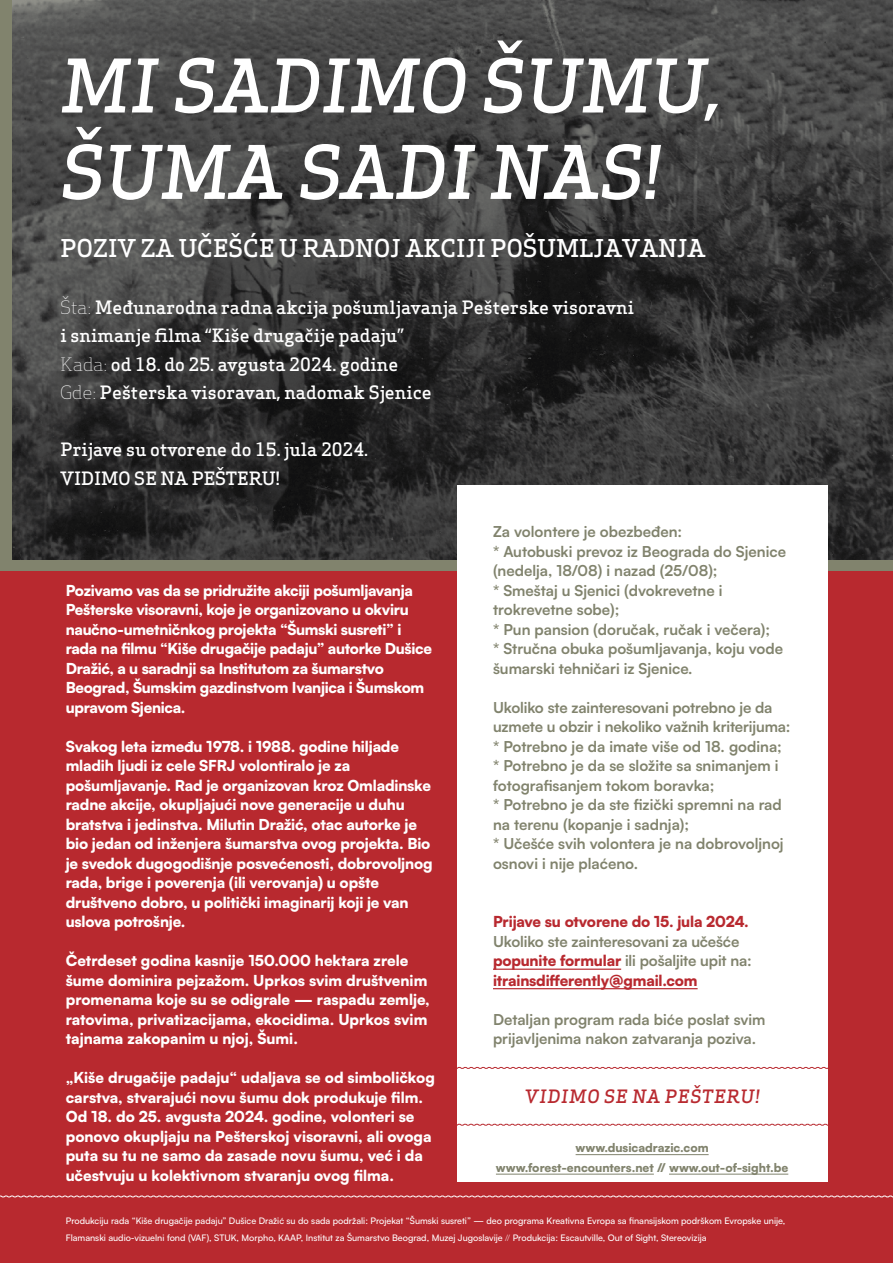
<style>
.page{position:relative;width:893px;height:1263px;background:#b8292f}
.page>*{position:absolute;margin:0;border:0;box-sizing:border-box;transform-origin:0 0}
.t1{font:italic 500 72px/86.4px "Apex Serif";color:#fff}
.t2{font:500 24px "Apex Serif";color:#fff}
.t3{font:500 18px/28.5px "Apex Serif";color:#fff}
.t4{font:italic 500 18px "Apex Serif";letter-spacing:.05em;color:#b8292f}
.t5{font:900 15px/19.5px "Satoshi";letter-spacing:-.01em;color:#fff}
.t6{font:700 15px/19.5px "Satoshi";color:#81836d}
.t7{font:900 15px "Satoshi";letter-spacing:-.01em;color:#b8292f}
.t8{font:900 12px/19.5px "Satoshi";color:#81836d;text-align:center}
.t9{font:500 9px/16.5px "Satoshi";color:#fff}
.s1{font-weight:300}
.s2{font-weight:900;color:#b8292f}
</style>
<div class="page">
<div style="left:0;top:0;width:893px;height:570px;background:#81836d"></div>
<img style="left:12px;top:0;width:881px;height:560px">
<div style="left:457px;top:486px;width:370px;height:696px;background:#fff"></div>
<hr style="left:493px;top:968px;width:128px;height:2px;background:#b8292f">
<hr style="left:493px;top:988px;width:205px;height:1px;background:#b8292f">
<hr style="left:576px;top:1154px;width:133px;height:1px;background:#81836d">
<hr style="left:496px;top:1174px;width:158px;height:1px;background:#81836d">
<hr style="left:669px;top:1174px;width:119px;height:1px;background:#81836d">
<svg style="left:0;top:1195px;width:893px;height:3px"></svg>
<svg style="left:457px;top:1066px;width:371px;height:3px"></svg>
<svg style="left:457px;top:1123px;width:371px;height:3px"></svg>
<h1 class="t1" style="left:61px;top:42px;width:663px">MI SADIMO ŠUMU,<br>ŠUMA SADI NAS!</h1>
<h2 class="t2" style="left:61px;top:233px;width:646px">POZIV ZA UČEŠĆE U RADNOJ AKCIJI POŠUMLJAVANJA</h2>
<p class="t3" style="left:61px;top:293px;width:575px"><span class="s1">Šta:</span> Međunarodna radna akcija pošumljavanja Pešterske visoravni i snimanje filma “Kiše drugačije padaju”<br><span class="s1">Kada:</span> od 18. do 25. avgusta 2024. godine<br><span class="s1">Gde:</span> Pešterska visoravan, nadomak Sjenice</p>
<p class="t3" style="left:61px;top:435px;width:309px">Prijave su otvorene do 15. jula 2024.<br>VIDIMO SE NA PEŠTERU!</p>
<p class="t5" style="left:66px;top:579px;width:368px">Pozivamo vas da se pridružite akciji pošumljavanja Pešterske visoravni, koje je organizovano u okviru naučno-umetničnkog projekta “Šumski susreti” i rada na filmu “Kiše drugačije padaju” autorke Dušice Dražić, a u saradnji sa Institutom za šumarstvo Beograd, Šumskim gazdinstvom Ivanjica i Šumskom upravom Sjenica.</p>
<p class="t5" style="left:66px;top:735px;width:368px">Svakog leta između 1978. i 1988. godine hiljade mladih ljudi iz cele SFRJ volontiralo je za pošumljavanje. Rad je organizovan kroz Omladinske radne akcije, okupljajući nove generacije u duhu bratstva i jedinstva. Milutin Dražić, otac autorke je bio jedan od inženjera šumarstva ovog projekta. Bio je svedok dugogodišnje posvećenosti, dobrovoljnog rada, brige i poverenja (ili verovanja) u opšte društveno dobro, u politički imaginarij koji je van uslova potrošnje.</p>
<p class="t5" style="left:66px;top:950px;width:366px">Četrdeset godina kasnije 150.000 hektara zrele šume dominira pejzažom. Uprkos svim društvenim promenama koje su se odigrale — raspadu zemlje, ratovima, privatizacijama, ekocidima. Uprkos svim tajnama zakopanim u njoj, Šumi.</p>
<p class="t5" style="left:66px;top:1067px;width:371px">„Kiše drugačije padaju“ udaljava se od simboličkog carstva, stvarajući novu šumu dok produkuje film.<br>Od 18. do 25. avgusta 2024. godine, volonteri se ponovo okupljaju na Pešterskoj visoravni, ali ovoga puta su tu ne samo da zasade novu šumu, već i da učestvuju u kolektivnom stvaranju ovog filma.</p>
<p class="t6" style="left:493px;top:521px;width:295px">Za volontere je obezbeđen:<br>* Autobuski prevoz iz Beograda do Sjenice (nedelja, 18/08) i nazad (25/08);<br>* Smeštaj u Sjenici (dvokrevetne i trokrevetne sobe);<br>* Pun pansion (doručak, ručak i večera);<br>* Stručna obuka pošumljavanja, koju vode šumarski tehničari iz Sjenice.</p>
<p class="t6" style="left:493px;top:697px;width:299px">Ukoliko ste zainteresovani potrebno je da uzmete u obzir i nekoliko važnih kriterijuma: * Potrebno je da imate više od 18. godina; * Potrebno je da se složite sa snimanjem i fotografisanjem tokom boravka;<br>* Potrebno je da ste fizički spremni na rad na terenu (kopanje i sadnja);<br>* Učešće svih volontera je na dobrovoljnoj osnovi i nije plaćeno.</p>
<p class="t7" style="left:493px;top:910px;width:257px">Prijave su otvorene do 15. jula 2024.</p>
<p class="t6" style="left:493px;top:931px;width:260px">Ukoliko ste zainteresovani za učešće <span class="s2">popunite formular</span> ili pošaljite upit na: <span class="s2">itrainsdifferently@gmail.com</span></p>
<p class="t6" style="left:493px;top:1009px;width:274px">Detaljan program rada biće poslat svim prijavljenima nakon zatvaranja poziva.</p>
<p class="t4" style="left:525px;top:1085px;width:236px">VIDIMO SE NA PEŠTERU!</p>
<p class="t8" style="left:496px;top:1137px;width:294px">www.dusicadrazic.com www.forest-encounters.net // www.out-of-sight.be</p>
<p class="t9" style="left:66px;top:1212px;width:721px">Produkciju rada “Kiše drugačije padaju” Dušice Dražić su do sada podržali: Projekat “Šumski susreti” — deo programa Kreativna Evropa sa finansijskom podrškom Evropske unije,<br>Flamanski audio-vizuelni fond (VAF), STUK, Morpho, KAAP, Institut za Šumarstvo Beograd, Muzej Jugoslavije <span class="s1">//</span> Produkcija: Escautville, Out of Sight, Stereovizija</p>
</div>
